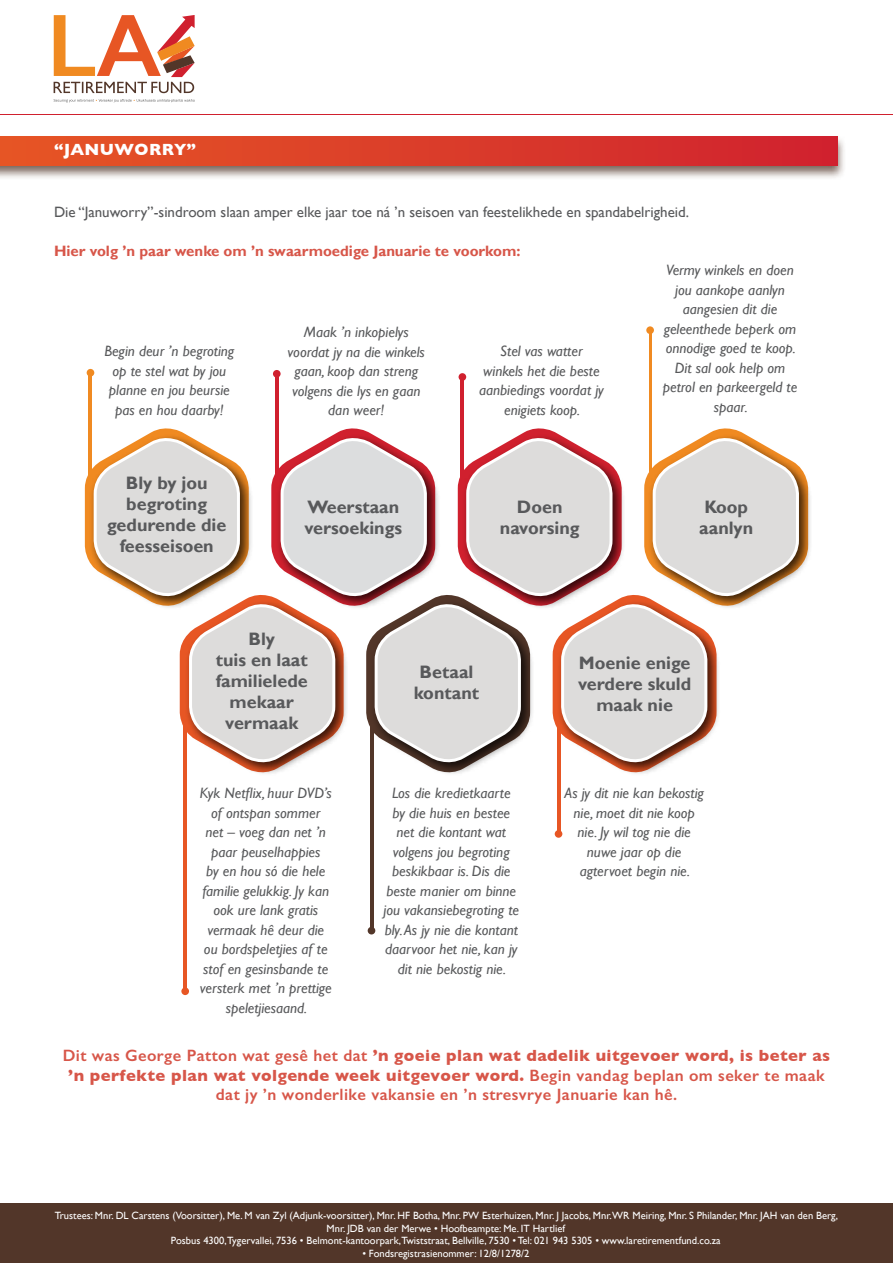
<style>
.page{position:relative;width:893px;height:1263px;background:#fff}
.page>*{position:absolute;margin:0;border:0;box-sizing:border-box;transform-origin:0 0}
.t1{font:700 18px/21px "Gill Sans";color:#58595b;text-align:center}
.t2{font:600 16.5px/19.5px "Gill Sans";letter-spacing:.025em;color:#d75649;text-align:center}
.t3{font:700 16.5px "Gill Sans";letter-spacing:.025em;color:#fff}
.t4{font:italic 15px/19.5px "Gill Sans";color:#58595b;text-align:center}
.t5{font:15px "Gill Sans";color:#58595b}
.t6{font:700 15px "Gill Sans";color:#d75649}
.t7{font:10.5px/12.6px "Gill Sans";color:#fff;text-align:center}
.s1{font-weight:700}
</style>
<div class="page">
<hr style="left:0;top:114px;width:893px;height:1px;background:#d0202e">
<svg style="left:54px;top:15px;width:141px;height:78px"></svg>
<svg style="left:54px;top:99px;width:141px;height:3px"></svg>
<div style="left:0;top:1203px;width:893px;height:60px;background:#523629"></div>
<div style="left:0;top:135px;width:846px;height:45px;background:#523629;opacity:.75"></div>
<div style="left:0;top:136px;width:838px;height:29px;background:linear-gradient(to right,#e65625,#d0222f)"></div>
<hr style="left:89px;top:373px;width:3px;height:161px;background:#f08a21">
<div style="left:87px;top:369px;width:7px;height:8px;background:#f08a21;border-radius:50%"></div>
<hr style="left:275px;top:374px;width:3px;height:160px;background:#d0202e">
<div style="left:273px;top:370px;width:8px;height:8px;background:#d0202e;border-radius:50%"></div>
<hr style="left:184px;top:711px;width:3px;height:280px;background:#e75624">
<div style="left:181px;top:987px;width:8px;height:8px;background:#e75624;border-radius:50%"></div>
<hr style="left:370px;top:705px;width:3px;height:225px;background:#523629">
<div style="left:368px;top:927px;width:7px;height:7px;background:#523629;border-radius:50%"></div>
<hr style="left:557px;top:668px;width:3px;height:165px;background:#e75624">
<div style="left:555px;top:830px;width:7px;height:8px;background:#e75624;border-radius:50%"></div>
<hr style="left:461px;top:377px;width:3px;height:157px;background:#d0202e">
<div style="left:459px;top:373px;width:7px;height:8px;background:#d0202e;border-radius:50%"></div>
<hr style="left:649px;top:331px;width:2px;height:197px;background:#f08a21">
<div style="left:646px;top:326px;width:8px;height:8px;background:#f08a21;border-radius:50%"></div>
<div style="left:648px;top:434px;width:164px;height:176px;background:#000;opacity:.75"></div>
<svg style="left:85px;top:423px;width:723px;height:354px"></svg>
<p class="t3" style="left:54px;top:140px;width:144px">“JANUWORRY”</p>
<p class="t5" style="left:54px;top:203px;width:637px">Die “Januworry”-sindroom slaan amper elke jaar toe ná ’n seisoen van feestelikhede en spandabelrigheid.</p>
<p class="t6" style="left:54px;top:242px;width:468px">Hier volg ’n paar wenke om ’n swaarmoedige Januarie te voorkom:</p>
<p class="t4" style="left:104px;top:342px;width:131px">Begin deur ’n begroting op te stel wat by jou planne en jou beursie pas en hou daarby!</p>
<p class="t1" style="left:107px;top:473px;width:121px">Bly by jou begroting gedurende die feesseisoen</p>
<p class="t4" style="left:288px;top:322px;width:139px">Maak ’n inkopielys voordat jy na die winkels gaan, koop dan streng volgens die lys en gaan dan weer!</p>
<p class="t4" style="left:479px;top:342px;width:126px">Stel vas watter winkels het die beste aanbiedings voordat jy enigiets koop.</p>
<p class="t4" style="left:663px;top:261px;width:136px">Vermy winkels en doen jou aankope aanlyn aangesien dit die geleenthede beperk om onnodige goed te koop.<br>Dit sal ook help om petrol en parkeergeld te spaar.</p>
<p class="t1" style="left:304px;top:496px;width:99px;text-align:left">Weerstaan versoekings</p>
<p class="t1" style="left:500px;top:496px;width:81px">Doen navorsing</p>
<p class="t1" style="left:699px;top:496px;width:55px;text-align:left">Koop aanlyn</p>
<p class="t1" style="left:216px;top:629px;width:94px">Bly<br>tuis en laat familielede mekaar vermaak</p>
<p class="t1" style="left:414px;top:662px;width:67px">Betaal kontant</p>
<p class="t1" style="left:578px;top:653px;width:115px">Moenie enige verdere skuld maak nie</p>
<p class="t4" style="left:200px;top:783px;width:133px">Kyk Netflix, huur DVD’s of ontspan sommer<br>net – voeg dan net ’n paar peuselhappies<br>by en hou só die hele familie gelukkig. Jy kan ook ure lank gratis vermaak hê deur die ou bordspeletjies af te stof en gesinsbande te versterk met ’n prettige speletjiesaand.</p>
<p class="t4" style="left:383px;top:783px;width:137px">Los die kredietkaarte<br>by die huis en bestee net die kontant wat volgens jou begroting beskikbaar is. Dis die beste manier om binne jou vakansiebegroting te bly. As jy nie die kontant daarvoor het nie, kan jy dit nie bekostig nie.</p>
<p class="t4" style="left:564px;top:783px;width:141px">As jy dit nie kan bekostig nie, moet dit nie koop nie. Jy wil tog nie die nuwe jaar op die agtervoet begin nie.</p>
<p class="t2" style="left:63px;top:1046px;width:769px">Dit was George Patton wat gesê het dat <span class="s1">’n goeie plan wat dadelik uitgevoer word, is beter as ’n perfekte plan wat volgende week uitgevoer word.</span> Begin vandag beplan om seker te maak dat jy ’n wonderlike vakansie en ’n stresvrye Januarie kan hê.</p>
<p class="t7" style="left:55px;top:1209px;width:785px">Trustees: Mnr. DL Carstens (Voorsitter), Me. M van Zyl (Adjunk-voorsitter), Mnr. HF Botha, Mnr. PW Esterhuizen, Mnr. J Jacobs, Mnr.WR Meiring, Mnr. S Philander, Mnr. JAH van den Berg,<br>Mnr. JDB van der Merwe • Hoofbeampte: Me. IT Hartlief<br>Posbus 4300,Tygervallei, 7536 • Belmont-kantoorpark,Twiststraat, Bellville, 7530 • Tel: 021 943 5305 • www.laretirementfund.co.za</p>
<p class="t7" style="left:362px;top:1247px;width:169px">• Fondsregistrasienommer: 12/8/1278/2</p>
</div>
